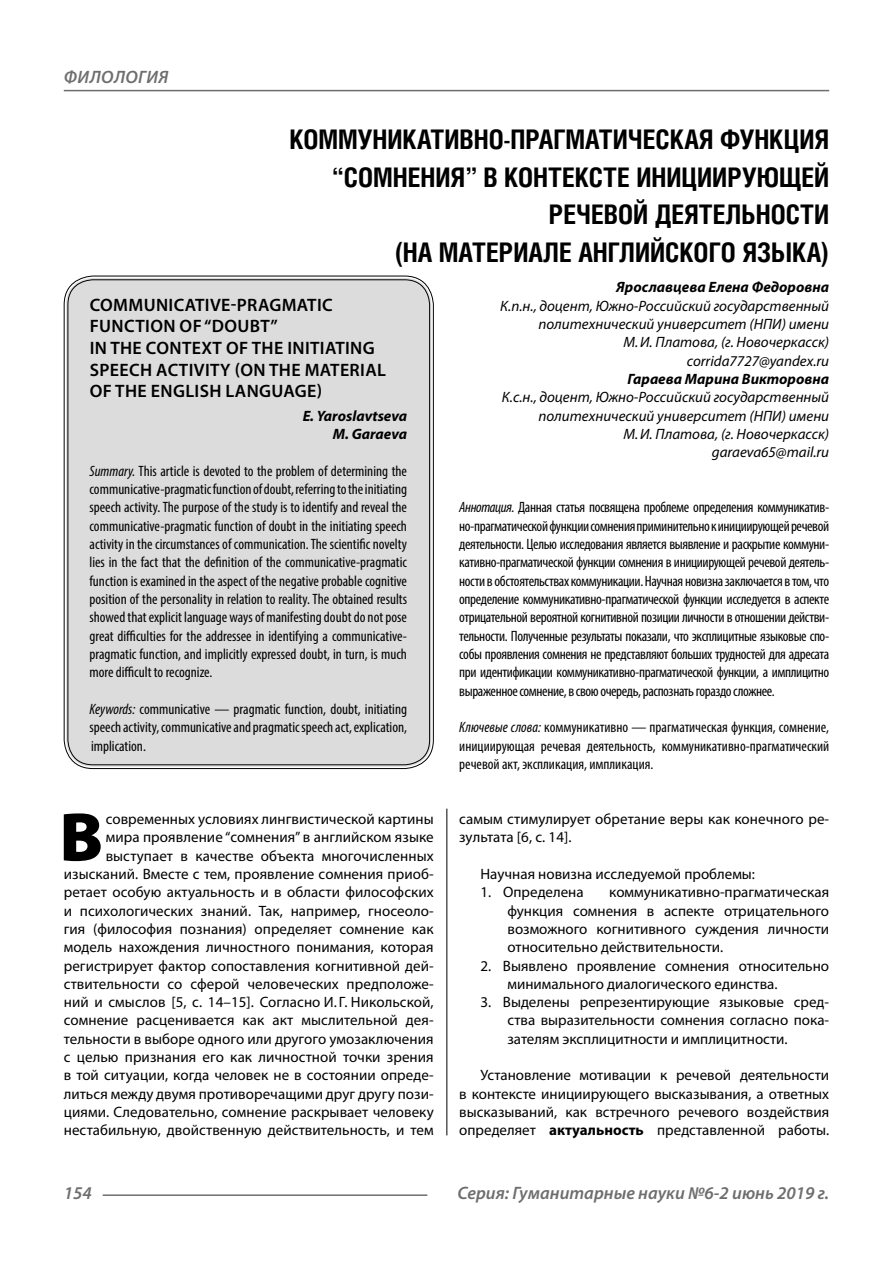
<style>
.page{position:relative;width:893px;height:1263px;background:#fff}
.page>*{position:absolute;margin:0;border:0;box-sizing:border-box;transform-origin:0 0}
.Bukvica{font:900 69.3px "Myriad Pro";color:#000}
.Header{font:700 27px/37.5px "Helios Cond C";color:#000;text-align:right}
.Header-eng{font:600 18px/21.6px "Myriad Pro";letter-spacing:.02em;color:#000}
.t1{font:italic 600 18px "Myriad Pro";color:#6e6e6e}
.Bukvica-2{font:15px/18.3px "Myriad Pro";letter-spacing:.005em;color:#000}
.Annotation-rus{font:condensed 15px/18.3px "Myriad Pro";letter-spacing:-.01em;color:#000;text-align:justify}
.Annotation-eng{font:condensed 15px/18.3px "Myriad Pro";color:#000;text-align:justify}
.Author-doc{font:italic 15px/18.3px "Myriad Pro";color:#000;text-align:right}
.Normal{font:15px/18.3px "Myriad Pro";color:#000;text-align:justify}
.Author{font:italic 700 15px "Myriad Pro";color:#000}
.Author-email{font:italic 15px "Myriad Pro";color:#000}
.Author-eng{font:italic 700 15px "Myriad Pro";color:#000}
.s1{font-style:italic}
.s2{font-weight:700}
</style>
<div class="page">
<hr style="left:446px;top:128px;width:1px;height:1007px;background:#000">
<div style="left:43px;top:0;width:786px;height:808px;background:#fff"></div>
<div style="left:66px;top:278px;width:365px;height:489px;background:#dcdcdc;border-radius:27px"></div>
<hr style="left:103px;top:1194px;width:324px;height:2px;background:#6e6e6e">
<hr style="left:64px;top:90px;width:765px;height:1px;background:#6e6e6e">
<p class="t1" style="left:64px;top:66px;width:26px">Филология</p>
<p class="Header" style="left:289px;top:120px;width:541px">КОММУНИКАТИВНО-ПРАГМАТИЧЕСКАЯ ФУНКЦИЯ “СОМНЕНИЯ” В КОНТЕКСТЕ ИНИЦИИРУЮЩЕЙ РЕЧЕВОЙ ДЕЯТЕЛЬНОСТИ<br>(НА МАТЕРИАЛЕ АНГЛИЙСКОГО ЯЗЫКА)</p>
<p class="Author" style="left:616px;top:278px;width:214px">Ярославцева Елена Федоровна</p>
<p class="Author-doc" style="left:500px;top:296px;width:330px">К.п.н., доцент, Южно-Российский государственный политехнический университет (НПИ) имени<br>М.И. Платова, (г. Новочеркасск)</p>
<p class="Author-email" style="left:687px;top:351px;width:144px">corrida7727@yandex.ru</p>
<p class="Author" style="left:628px;top:369px;width:203px">Гараева Марина Викторовна</p>
<p class="Author-doc" style="left:502px;top:388px;width:329px">К.с.н., доцент, Южно-Российский государственный политехнический университет (НПИ) имени<br>М.И. Платова, (г. Новочеркасск)</p>
<p class="Author-email" style="left:712px;top:443px;width:119px">garaeva65@mail.ru</p>
<p class="Header-eng" style="left:90px;top:293px;width:298px">COMMUNICATIVE-PRAGMATIC<br>FUNCTION OF “DOUBT”<br>IN THE CONTEXT OF THE INITIATING<br>SPEECH ACTIVITY (ON THE MATERIAL<br>OF THE ENGLISH LANGUAGE)</p>
<p class="Author-eng" style="left:303px;top:406px;width:106px">E. Yaroslavtseva</p>
<p class="Author-eng" style="left:333px;top:424px;width:76px">M. Garaeva</p>
<p class="Annotation-eng" style="left:90px;top:461px;width:319px"><span class="s1">Summary.</span> This article is devoted to the problem of determining the communicative-pragmatic function of doubt, referring to the initiating speech activity. The purpose of the study is to identify and reveal the communicative-pragmatic function of doubt in the initiating speech activity in the circumstances of communication. The scientific novelty lies in the fact that the definition of the communicative-pragmatic function is examined in the aspect of the negative probable cognitive position of the personality in relation to reality. The obtained results showed that explicit language ways of manifesting doubt do not pose great difficulties for the addressee in identifying a communicative&shy;pragmatic function, and implicitly expressed doubt, in turn, is much more difficult to recognize.</p>
<p class="Annotation-eng" style="left:90px;top:700px;width:319px"><span class="s1">Keywords:</span> communicative — pragmatic function, doubt, initiating speech activity, communicative and pragmatic speech act, explication, implication.</p>
<p class="Annotation-rus" style="left:459px;top:498px;width:371px"><span class="s1">Аннотация.</span> Данная статья посвящена проблеме определения коммуникатив&shy;но-прагматической функции сомнения приминительно к инициирующей речевой деятельности. Целью исследования является выявление и раскрытие коммуни&shy;кативно-прагматической функции сомнения в инициирующей речевой деятель&shy;ности в обстоятельствах коммуникации. Научная новизна заключается в том, что определение коммуникативно-прагматической функции исследуется в аспекте отрицательной вероятной когнитивной позиции личности в отношении действи&shy;тельности. Полученные результаты показали, что эксплицитные языковые спо&shy;собы проявления сомнения не представляют больших трудностей для адресата при идентификации коммуникативно-прагматической функции, а имплицитно выраженное сомнение, в свою очередь, распознать гораздо сложнее.</p>
<p class="Annotation-rus" style="left:459px;top:718px;width:371px"><span class="s1">Ключевые слова:</span> коммуникативно — прагматическая функция, сомнение, инициирующая речевая деятельность, коммуникативно-прагматический речевой акт, экспликация, импликация.</p>
<p class="Bukvica-2" style="left:64px;top:809px;width:371px;text-align:right">современных условиях лингвистической картины<br>мира проявление “сомнения” в английском языке выступает в качестве объекта многочисленных изысканий. Вместе с тем, проявление сомнения приоб&shy;ретает особую актуальность и в области философских и психологических знаний. Так, например, гносеоло&shy;гия (философия познания) определяет сомнение как модель нахождения личностного понимания, которая регистрирует фактор сопоставления когнитивной дей&shy;ствительности со сферой человеческих предположе&shy;ний и смыслов [5, с. 14–15]. Согласно И. Г. Никольской, сомнение расценивается как акт мыслительной дея&shy;тельности в выборе одного или другого умозаключения с целью признания его как личностной точки зрения в той ситуации, когда человек не в состоянии опреде&shy;литься между двумя противоречащими друг другу пози&shy;циями. Следовательно, сомнение раскрывает человеку нестабильную, двойственную действительность, и тем</p>
<p class="Bukvica-2" style="left:459px;top:809px;width:371px">самым стимулирует обретание веры как конечного ре&shy;зультата [6, c. 14].</p>
<p class="Bukvica" style="left:59px;top:791px;width:45px">В</p>
<p class="Normal" style="left:480px;top:864px;width:276px">Научная новизна исследуемой проблемы:</p>
<p class="Bukvica-2" style="left:480px;top:883px;width:105px">1. Определена</p>
<p class="Bukvica-2" style="left:507px;top:883px;width:323px;text-align:justify;text-indent:102px">коммуникативно-прагматическая функция сомнения в аспекте отрицательного возможного когнитивного суждения личности относительно действительности.</p>
<p class="Bukvica-2" style="left:507px;top:956px;width:323px;text-indent:-27px">2. Выявлено проявление сомнения относительно минимального диалогического единства.</p>
<p class="Bukvica-2" style="left:507px;top:993px;width:323px;text-align:justify;text-indent:-27px">3. Выделены репрезентирующие языковые сред&shy;ства выразительности сомнения согласно пока&shy;зателям эксплицитности и имплицитности.</p>
<p class="Normal" style="left:459px;top:1066px;width:371px;text-indent:21px">Установление мотивации к речевой деятельности в контексте инициирующего высказывания, а ответных высказываний, как встречного речевого воздействия определяет <span class="s2">актуальность</span> представленной работы.</p>
<p class="t1" style="left:64px;top:1182px;width:30px">154</p>
<p class="t1" style="left:457px;top:1182px;width:373px">Серия: Гуманитарные науки №6-2 июнь 2019 г.</p>
</div>
